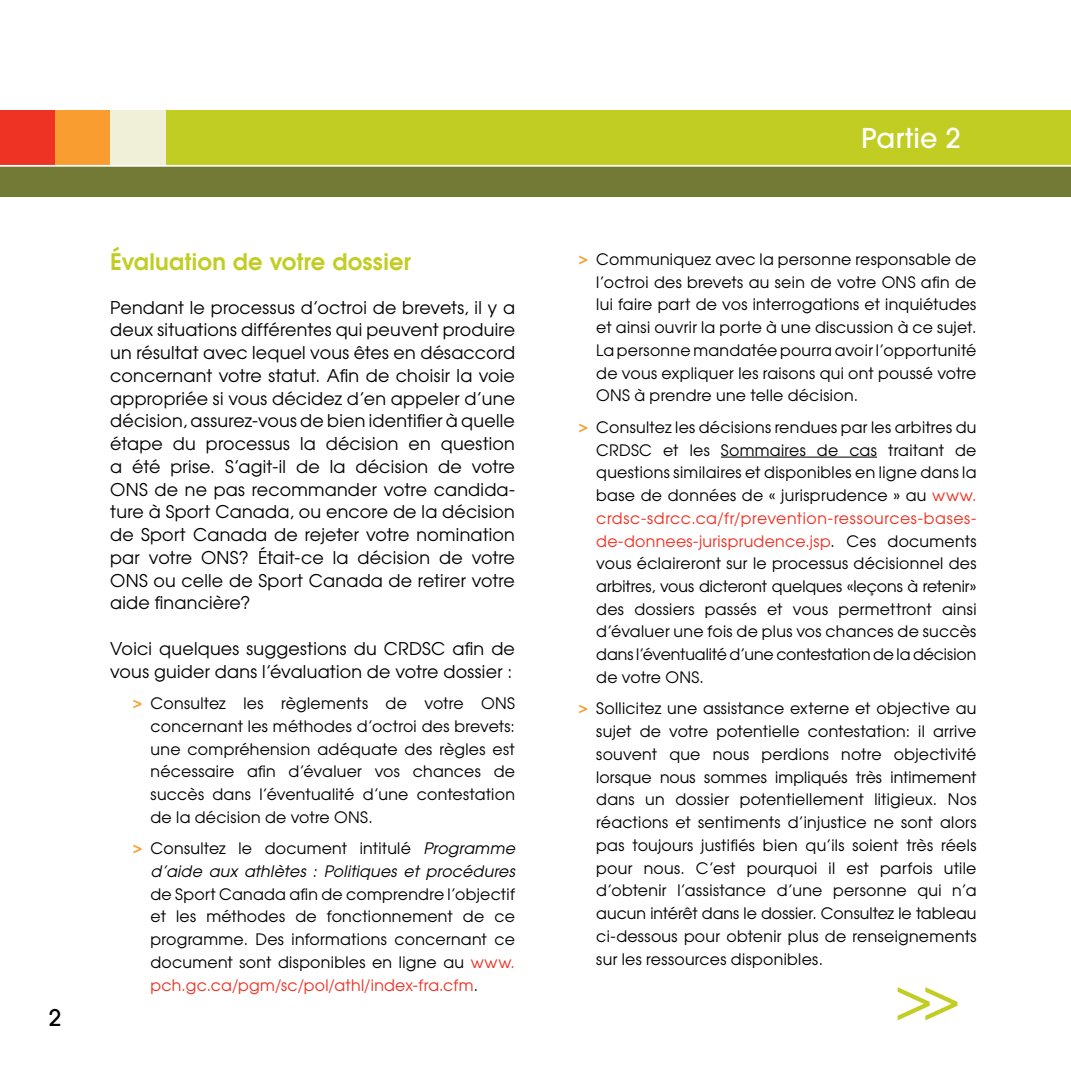
<style>
.page{position:relative;width:1071px;height:1071px;background:#fff}
.page>*{position:absolute;margin:0;border:0;box-sizing:border-box;transform-origin:0 0}
.t1{font:63px "Avant Garde";color:#c2cd23}
.t2{font:500 27.12px "Avant Garde";letter-spacing:.015em;color:#fff}
.t3{font:600 22.75px "Avant Garde";letter-spacing:.015em;color:#c2cd23}
.t4{font:500 22.75px "Avant Garde";color:#000}
.t5{font:17.5px/22.8px "Avant Garde";letter-spacing:.015em;color:#000;text-align:justify}
.t6{font:15.75px/22.8px "Avant Garde";letter-spacing:.02em;color:#000;text-align:justify}
.t7{font:italic 15.75px/22.8px "Avant Garde";letter-spacing:.015em;color:#000;text-align:right}
.s1{font-weight:600;color:#f99d31}
.s2{font-weight:600;font-style:normal;color:#f99d31}
.s3{font-style:normal}
.s4{color:#ee3224}
</style>
<div class="page">
<div style="left:0;top:110px;width:1071px;height:55px;background:#c2cd23"></div>
<div style="left:0;top:165px;width:1071px;height:32px;background:#737a35"></div>
<div style="left:0;top:110px;width:55px;height:55px;background:#ee3224"></div>
<div style="left:55px;top:110px;width:55px;height:55px;background:#f99d31"></div>
<div style="left:110px;top:110px;width:55px;height:55px;background:#f0f0d9"></div>
<hr style="left:0;top:165px;width:1071px;height:2px;background:#fff">
<hr style="left:721px;top:457px;width:156px;height:1px;background:#000">
<h3 class="t4" style="left:49px;top:1004px;width:14px">2</h3>
<h3 class="t3" style="left:110px;top:247px;width:302px">Évaluation de votre dossier</h3>
<p class="t5" style="left:110px;top:295px;width:406px">Pendant le processus d’octroi de brevets, il y a deux situations différentes qui peuvent produire un résultat avec lequel vous êtes en désaccord concernant votre statut. Afin de choisir la voie appropriée si vous décidez d’en appeler d’une décision, assurez-vous de bien identifier à quelle étape du processus la décision en question a été prise. S’agit-il de la décision de votre ONS de ne pas recommander votre candida&shy;ture à Sport Canada, ou encore de la décision de Sport Canada de rejeter votre nomination par votre ONS? Était-ce la décision de votre ONS ou celle de Sport Canada de retirer votre aide financière?</p>
<p class="t5" style="left:110px;top:637px;width:406px">Voici quelques suggestions du CRDSC afin de vous guider dans l’évaluation de votre dossier :</p>
<p class="t6" style="left:151px;top:692px;width:366px;text-indent:-18px"><span class="s1">&gt;</span> Consultez les règlements de votre ONS concernant les méthodes d’octroi des brevets: une compréhension adéquate des règles est nécessaire afin d’évaluer vos chances de succès dans l’éventualité d’une contestation de la décision de votre ONS.</p>
<p class="t7" style="left:133px;top:837px;width:384px"><span class="s2">&gt;</span> <span class="s3">Consultez le document intitulé</span> Programme d’aide aux athlètes : Politiques et procédures</p>
<p class="t6" style="left:151px;top:882px;width:366px">de Sport Canada afin de comprendre l’objectif et les méthodes de fonctionnement de ce programme. Des informations concernant ce document sont disponibles en ligne au <span class="s4">www. pch.gc.ca/pgm/sc/pol/athl/index-fra.cfm</span>.</p>
<h2 class="t2" style="left:861px;top:122px;width:101px">Partie 2</h2>
<p class="t6" style="left:596px;top:247px;width:382px;text-indent:-18px"><span class="s1">&gt;</span> Communiquez avec la personne responsable de l’octroi des brevets au sein de votre ONS afin de lui faire part de vos interrogations et inquiétudes et ainsi ouvrir la porte à une discussion à ce sujet.<br>La personne mandatée pourra avoir l’opportunité de vous expliquer les raisons qui ont poussé votre ONS à prendre une telle décision.</p>
<p class="t6" style="left:596px;top:415px;width:382px;text-indent:-18px"><span class="s1">&gt;</span> Consultez les décisions rendues par les arbitres du CRDSC et les Sommaires de cas traitant de questions similaires et disponibles en ligne dans la base de données de « jurisprudence » au <span class="s4">www. crdsc-sdrcc.ca/fr/prevention-ressources-bases&shy;de-donnees-jurisprudence.jsp</span>. Ces documents vous éclaireront sur le processus décisionnel des arbitres, vous dicteront quelques «leçons à retenir» des dossiers passés et vous permettront ainsi d’évaluer une fois de plus vos chances de succès dans l’éventualité d’une contestation de la décision de votre ONS.</p>
<p class="t6" style="left:596px;top:697px;width:382px;text-indent:-18px"><span class="s1">&gt;</span> Sollicitez une assistance externe et objective au sujet de votre potentielle contestation: il arrive souvent que nous perdions notre objectivité lorsque nous sommes impliqués très intimement dans un dossier potentiellement litigieux. Nos réactions et sentiments d’injustice ne sont alors pas toujours justifiés bien qu’ils soient très réels pour nous. C’est pourquoi il est parfois utile d’obtenir l’assistance d’une personne qui n’a aucun intérêt dans le dossier. Consultez le tableau ci-dessous pour obtenir plus de renseignements sur les ressources disponibles.</p>
<h1 class="t1" style="left:895px;top:960px;width:67px">&gt;&gt;</h1>
</div>
